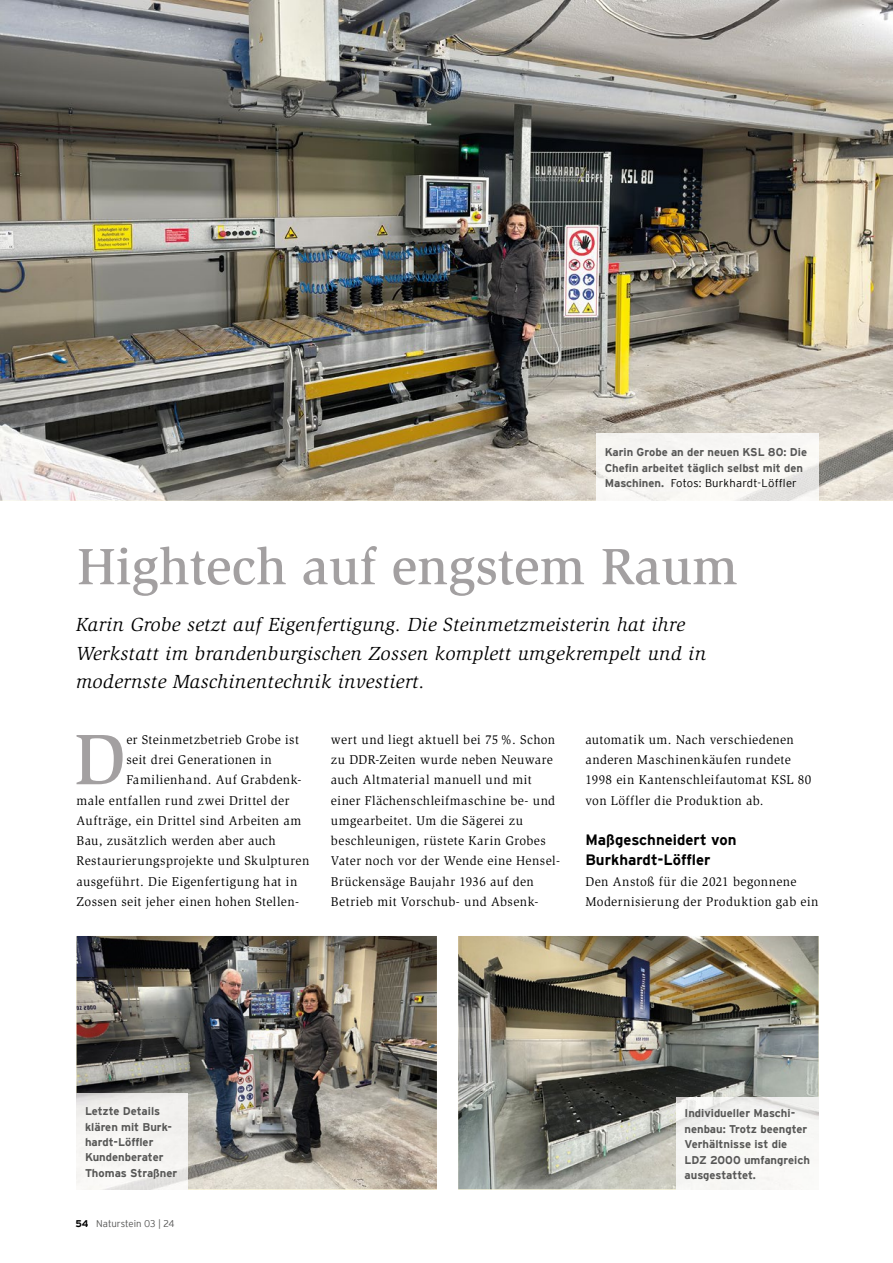
<style>
.page{position:relative;width:893px;height:1263px;background:#fff}
.page>*{position:absolute;margin:0;border:0;box-sizing:border-box;transform-origin:0 0}
.t1{font:500 73.5px "Slimbach Std";color:#a3a0a1}
.t2{font:500 52.5px "Slimbach Std";color:#a3a0a1}
.t3{font:italic 19.5px/28.5px "Slimbach Std";letter-spacing:.02em;color:#000}
.t4{font:700 15px/20.2px "Interstate";color:#000}
.t5{font:13.05px/20.2px "Slimbach Std";letter-spacing:.035em;color:#000}
.t6{font:700 11.25px/15.5px "Interstate";color:#575756}
.t7{font:300 9.75px "Interstate";letter-spacing:-.01em;color:#575756}
.s1{font-weight:300;color:#000}
.s2{font-weight:700;color:#000}
</style>
<div class="page">
<img style="left:0;top:0;width:893px;height:501px">
<img style="left:77px;top:936px;width:360px;height:253px">
<img style="left:458px;top:936px;width:361px;height:253px">
<img style="left:596px;top:434px;width:223px;height:67px">
<img style="left:77px;top:1093px;width:111px;height:96px">
<img style="left:676px;top:1098px;width:143px;height:91px">
<p class="t6" style="left:605px;top:445px;width:204px">Karin Grobe an der neuen KSL 80: Die<br>Chefin arbeitet täglich selbst mit den<br>Maschinen. <span class="s1">Fotos: Burkhardt-Löffler</span></p>
<h2 class="t2" style="left:77px;top:535px;width:662px">Hightech auf engstem Raum</h2>
<h3 class="t3" style="left:76px;top:610px;width:632px">Karin Grobe setzt auf Eigenfertigung. Die Steinmetzmeisterin hat ihre<br>Werkstatt im brandenburgischen Zossen komplett umgekrempelt und in modernste Maschinentechnik investiert.</h3>
<h1 class="t1" style="left:74px;top:715px;width:53px">D</h1>
<p class="t5" style="left:126px;top:729px;width:174px">er Steinmetzbetrieb Grobe ist</p>
<p class="t5" style="left:126px;top:750px;width:147px">seit drei Generationen in</p>
<p class="t5" style="left:126px;top:770px;width:177px">Familienhand. Auf Grabdenk-</p>
<p class="t5" style="left:77px;top:790px;width:214px">male entfallen rund zwei Drittel der</p>
<p class="t5" style="left:77px;top:810px;width:226px">Aufträge, ein Drittel sind Arbeiten am</p>
<p class="t5" style="left:77px;top:831px;width:201px">Bau, zusätzlich werden aber auch</p>
<p class="t5" style="left:77px;top:851px;width:234px">Restaurierungsprojekte und Skulpturen</p>
<p class="t5" style="left:77px;top:871px;width:222px">ausgeführt. Die Eigenfertigung hat in</p>
<p class="t5" style="left:77px;top:891px;width:224px">Zossen seit jeher einen hohen Stellen-</p>
<p class="t5" style="left:331px;top:729px;width:231px">wert und liegt aktuell bei 75%. Schon zu DDR-Zeiten wurde neben Neuware auch Altmaterial manuell und mit einer Flächenschleifmaschine be- und umgearbeitet. Um die Sägerei zu beschleunigen, rüstete Karin Grobes Vater noch vor der Wende eine Hensel-Brückensäge Baujahr 1936 auf den Betrieb mit Vorschub- und Absenk-</p>
<p class="t5" style="left:585px;top:729px;width:227px">automatik um. Nach verschiedenen anderen Maschinenkäufen rundete 1998 ein Kantenschleifautomat KSL 80 von Löffler die Produktion ab.</p>
<p class="t4" style="left:585px;top:829px;width:153px">Maßgeschneidert von<br>Burkhardt-Löffler</p>
<p class="t5" style="left:585px;top:871px;width:235px">Den Anstoß für die 2021 begonnene<br>Modernisierung der Produktion gab ein</p>
<p class="t6" style="left:85px;top:1103px;width:94px">Letzte Details klären mit Burk&shy;hardt-Löffler<br>Kundenberater<br>Thomas Straßner</p>
<p class="t6" style="left:684px;top:1105px;width:127px">Individueller Maschi&shy;nenbau: Trotz beengter<br>Verhältnisse ist die<br>LDZ 2000 umfangreich ausgestattet.</p>
<p class="t7" style="left:75px;top:1218px;width:101px"><span class="s2">54</span> Naturstein 03 | 24</p>
</div>
